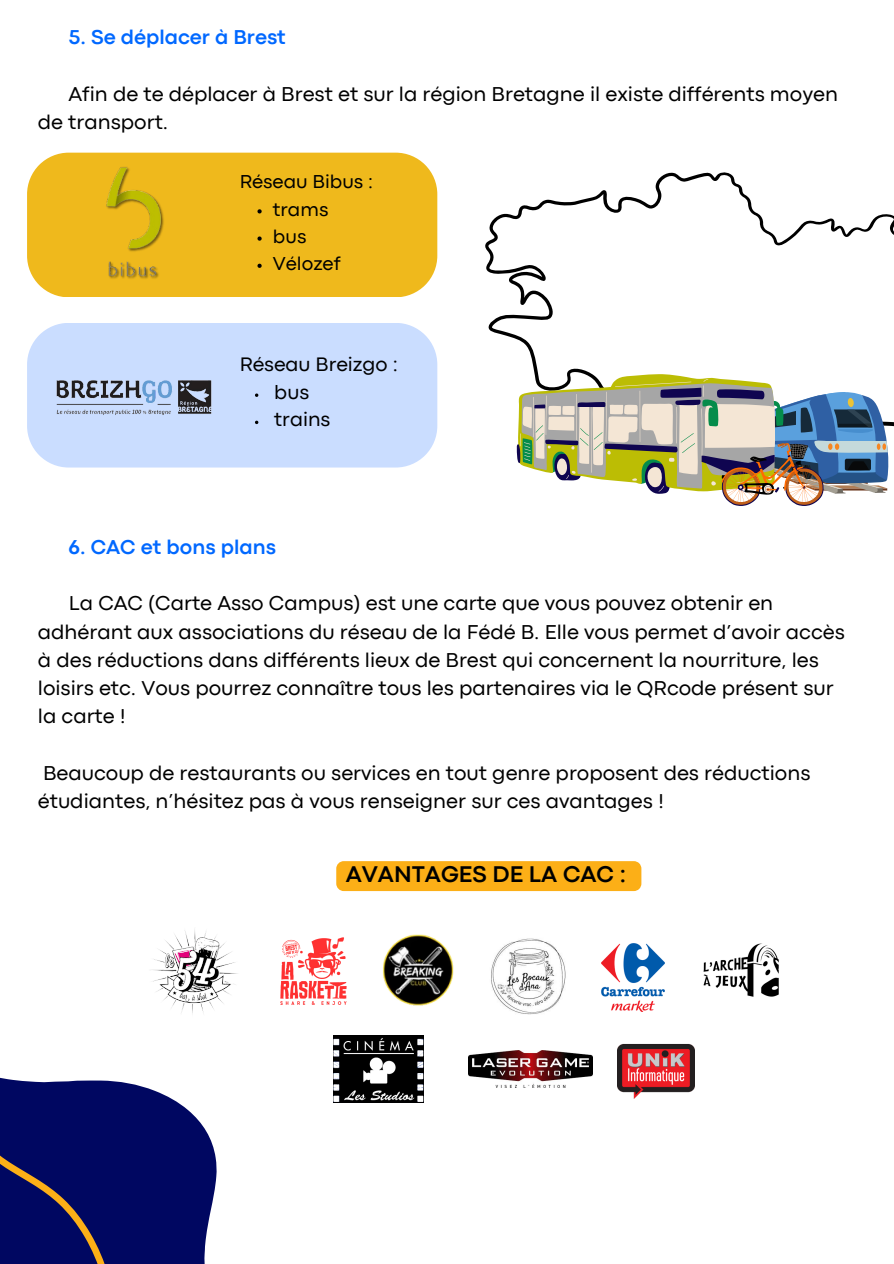
<style>
.page{position:relative;width:894px;height:1264px;background:#fff}
.page>*{position:absolute;margin:0;border:0;box-sizing:border-box;transform-origin:0 0}
.t1{font:700 23.7px "Codec Pro";color:#000}
.t2{font:21px/28.3px "Codec Pro";color:#000}
.t3{font:700 21px "Codec Pro";color:#0068ff}
.t4{font:20.4px "Codec Pro";color:#000}
.t5{font:19.5px "Codec Pro";color:#000}
</style>
<div class="page">
<svg style="left:0;top:1077px;width:216px;height:186px;fill:#000761"></svg>
<div style="left:0;top:1078px;width:121px;height:185px;background:#000761"></div>
<svg style="left:485px;top:172px;width:408px;height:299px"></svg>
<svg style="left:516px;top:374px;width:372px;height:132px"></svg>
<div style="left:27px;top:153px;width:410px;height:144px;background:#efb91c"></div>
<img style="left:59px;top:161px;width:146px;height:128px">
<div style="left:27px;top:323px;width:410px;height:144px;background:#caddff"></div>
<img style="left:38px;top:342px;width:188px;height:106px">
<img style="left:152px;top:929px;width:86px;height:85px">
<img style="left:280px;top:937px;width:67px;height:67px">
<img style="left:383px;top:934px;width:71px;height:72px">
<img style="left:491px;top:938px;width:75px;height:77px">
<img style="left:601px;top:943px;width:63px;height:68px">
<img style="left:703px;top:943px;width:76px;height:54px">
<img style="left:333px;top:1035px;width:90px;height:67px">
<img style="left:468px;top:1050px;width:124px;height:37px">
<img style="left:617px;top:1044px;width:77px;height:55px">
<svg style="left:257px;top:209px;width:4px;height:4px"></svg>
<svg style="left:257px;top:236px;width:4px;height:5px"></svg>
<svg style="left:257px;top:264px;width:4px;height:4px"></svg>
<svg style="left:255px;top:393px;width:3px;height:4px"></svg>
<svg style="left:255px;top:420px;width:3px;height:4px"></svg>
<div style="left:336px;top:861px;width:305px;height:30px;background:#fcaf17"></div>
<p class="t3" style="left:68px;top:30px;width:219px">5. Se déplacer à Brest</p>
<p class="t2" style="left:38px;top:81px;width:801px;text-indent:31px">Afin de te déplacer à Brest et sur la région Bretagne il existe différents moyen de transport.</p>
<p class="t5" style="left:239px;top:175px;width:135px">Réseau Bibus :</p>
<p class="t5" style="left:273px;top:202px;width:57px">trams</p>
<h1 class="t5" style="left:273px;top:229px;width:35px">bus</h1>
<p class="t5" style="left:273px;top:256px;width:69px">Vélozef</p>
<p class="t4" style="left:239px;top:357px;width:160px">Réseau Breizgo :</p>
<p class="t4" style="left:274px;top:384px;width:36px">bus</p>
<p class="t4" style="left:274px;top:412px;width:58px">trains</p>
<h2 class="t3" style="left:68px;top:539px;width:209px">6. CAC et bons plans</h2>
<p class="t2" style="left:38px;top:590px;width:808px;text-indent:31px">La CAC (Carte Asso Campus) est une carte que vous pouvez obtenir en adhérant aux associations du réseau de la Fédé B. Elle vous permet d’avoir accès à des réductions dans différents lieux de Brest qui concernent la nourriture, les loisirs etc. Vous pourrez connaître tous les partenaires via le QRcode présent sur la carte !</p>
<p class="t2" style="left:38px;top:760px;width:773px">Beaucoup de restaurants ou services en tout genre proposent des réductions étudiantes, n’hésitez pas à vous renseigner sur ces avantages !</p>
<p class="t1" style="left:345px;top:865px;width:282px">AVANTAGES DE LA CAC :</p>
</div>
